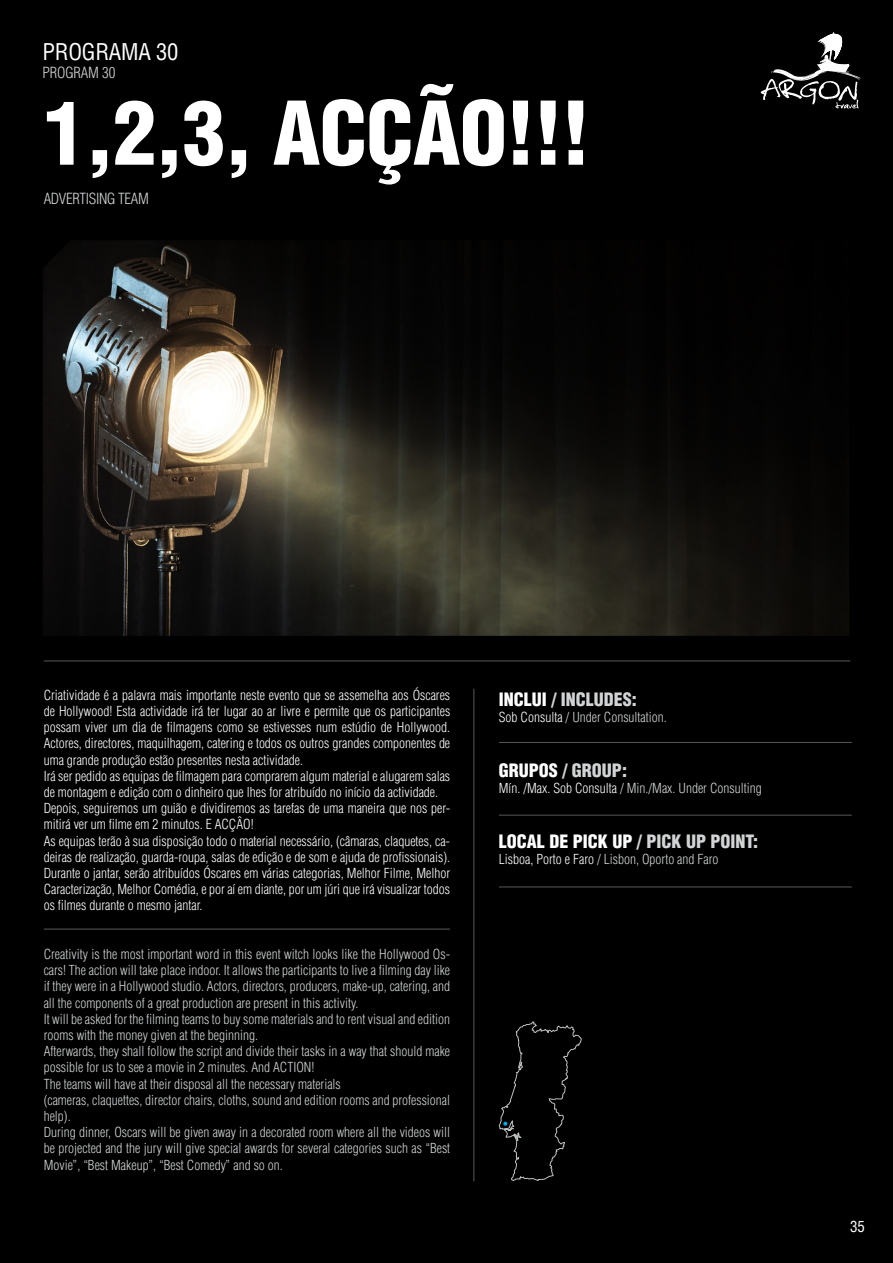
<style>
.page{position:relative;width:893px;height:1263px;background:#000}
.page>*{position:absolute;margin:0;border:0;box-sizing:border-box;transform-origin:0 0}
.t1{font:900 condensed 85.5px "Helvetica";letter-spacing:-.01em;color:#fff}
.t2{font:condensed 22.5px "Helvetica";letter-spacing:-.01em;color:#fff}
.t3{font:900 condensed 18px "Helvetica";color:#d1d3d4}
.t4{font:900 condensed 18px "Helvetica";color:#fff}
.t5{font:300 condensed 15px "Helvetica";letter-spacing:-.02em;color:#d1d3d4}
.t6{font:condensed 15px "Helvetica";color:#fff}
.t7{font:300 condensed 13.5px/16.2px "Helvetica";color:#d1d3d4}
.t8{font:300 condensed 13.5px/16.2px "Helvetica";color:#fff}
.s1{color:#fff}
.s2{color:#d1d3d4}
</style>
<div class="page">
<svg style="left:761px;top:32px;width:100px;height:77px"></svg>
<img style="left:43px;top:241px;width:806px;height:395px">
<hr style="left:44px;top:660px;width:806px;height:1px;background:#59595c">
<hr style="left:473px;top:689px;width:1px;height:492px;background:#59595c">
<hr style="left:499px;top:742px;width:352px;height:1px;background:#59595c">
<hr style="left:499px;top:815px;width:352px;height:1px;background:#59595c">
<hr style="left:44px;top:929px;width:406px;height:1px;background:#59595c">
<hr style="left:499px;top:886px;width:352px;height:1px;background:#59595c">
<svg style="left:498px;top:1021px;width:84px;height:160px"></svg>
<h2 class="t2" style="left:43px;top:38px;width:137px">PROGRAMA 30</h2>
<p class="t5" style="left:43px;top:64px;width:74px">PROGRAM 30</p>
<h1 class="t1" style="left:44px;top:79px;width:548px">1,2,3, ACÇÃO!!!</h1>
<p class="t5" style="left:44px;top:189px;width:107px">ADVERTISING TEAM</p>
<p class="t8" style="left:44px;top:687px;width:408px">Criatividade é a palavra mais importante neste evento que se assemelha aos Óscares de Hollywood! Esta actividade irá ter lugar ao ar livre e permite que os participantes possam viver um dia de filmagens como se estivesses num estúdio de Hollywood.<br>Actores, directores, maquilhagem, catering e todos os outros grandes componentes de uma grande produção estão presentes nesta actividade.<br>Irá ser pedido as equipas de filmagem para comprarem algum material e alugarem salas de montagem e edição com o dinheiro que lhes for atribuído no início da actividade.<br>Depois, seguiremos um guião e dividiremos as tarefas de uma maneira que nos per&shy;mitirá ver um filme em 2 minutos. E ACÇÂO!<br>As equipas terão à sua disposição todo o material necessário, (câmaras, claquetes, ca&shy;deiras de realização, guarda-roupa, salas de edição e de som e ajuda de profissionais).<br>Durante o jantar, serão atribuídos Óscares em várias categorias, Melhor Filme, Melhor Caracterização, Melhor Comédia, e por aí em diante, por um júri que irá visualizar todos os filmes durante o mesmo jantar.</p>
<p class="t7" style="left:44px;top:946px;width:408px">Creativity is the most important word in this event witch looks like the Hollywood Os&shy;cars! The action will take place indoor. It allows the participants to live a filming day like if they were in a Hollywood studio. Actors, directors, producers, make-up, catering, and all the components of a great production are present in this activity.<br>It will be asked for the filming teams to buy some materials and to rent visual and edition rooms with the money given at the beginning.<br>Afterwards, they shall follow the script and divide their tasks in a way that should make possible for us to see a movie in 2 minutes. And ACTION!<br>The teams will have at their disposal all the necessary materials<br>(cameras, claquettes, director chairs, cloths, sound and edition rooms and professional help).<br>During dinner, Oscars will be given away in a decorated room where all the videos will be projected and the jury will give special awards for several categories such as “Best Movie”, “Best Makeup”, “Best Comedy” and so on.</p>
<h3 class="t3" style="left:499px;top:688px;width:140px"><span class="s1">INCLUI</span> / INCLUDES:</h3>
<p class="t7" style="left:499px;top:709px;width:169px"><span class="s1">Sob Consulta</span> / Under Consultation.</p>
<h3 class="t3" style="left:499px;top:759px;width:130px"><span class="s1">GRUPOS</span> / GROUP:</h3>
<p class="t7" style="left:499px;top:780px;width:264px"><span class="s1">Mín. /Max. Sob Consulta</span> / Min./Max. Under Consulting</p>
<h3 class="t4" style="left:499px;top:830px;width:261px">LOCAL DE PICK UP <span class="s2">/ PICK UP POINT:</span></h3>
<p class="t7" style="left:499px;top:851px;width:221px"><span class="s1">Lisboa, Porto e Faro</span> / Lisbon, Oporto and Faro</p>
<p class="t6" style="left:850px;top:1217px;width:16px">35</p>
</div>
